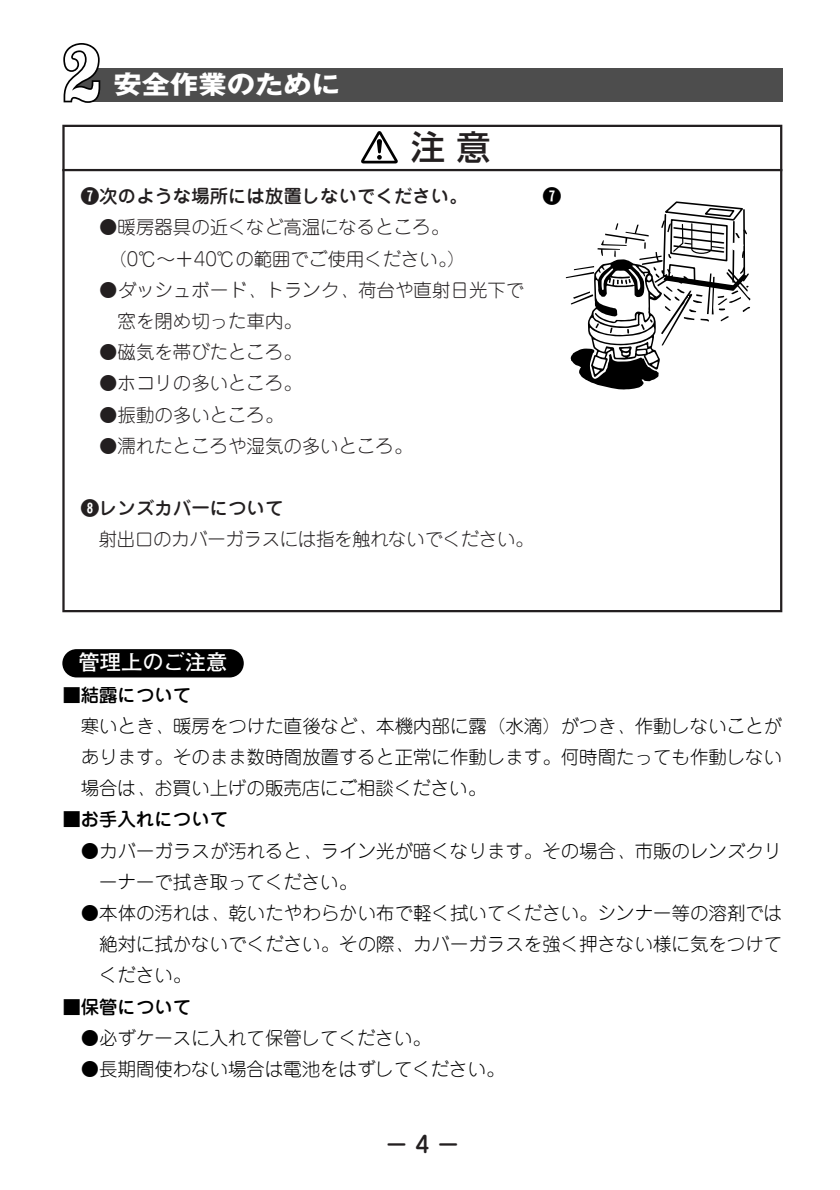
<style>
.page{position:relative;width:840px;height:1190px;background:#fff}
.page>*{position:absolute;margin:0;border:0;box-sizing:border-box;transform-origin:0 0}
.t1{font:500 34px "Shin Go";color:#231f20}
.t2{font:700 25.6px "Gothic MB101";color:#fff;scale:1.11 1}
.t3{font:500 22.6px "Jun 34";color:#231f20}
.t4{font:700 21.2px "Futo Go B101";color:#fff}
.t5{font:300 18.4px/31.2px "Jun 101";color:#000;text-align:justify}
.t6{font:300 18.4px/31.2px "Jun 101";color:#231f20}
.t7{font:500 18.4px "Jun 34";color:#231f20}
.t8{font:500 18.4px "Jun 34";color:#000}
.t9{font:18.4px "Mdgin Hround";color:#000}
.s1{font-family:"Mdgin Hround";font-weight:400}
</style>
<div class="page">
<div style="left:62px;top:125px;width:720px;height:487px;border:2px solid #231f20"></div>
<hr style="left:62px;top:169px;width:720px;height:2px;background:#231f20">
<svg style="left:361px;top:131px;width:37px;height:32px"></svg>
<svg style="left:566px;top:201px;width:184px;height:189px"></svg>
<div style="left:88px;top:68px;width:694px;height:34px;background:#4d4d4d"></div>
<svg style="left:63px;top:43px;width:37px;height:60px"></svg>
<div style="left:62px;top:649px;width:182px;height:28px;background:#000;border-radius:14px"></div>
<h2 class="t2" style="left:113px;top:75px;width:206px">安全作業のために</h2>
<h1 class="t1" style="left:411px;top:134px;width:81px">注意</h1>
<p class="t7" style="left:81px;top:189px;width:388px"><span class="s1">u</span>次のような場所には放置しないでください。</p>
<p class="t6" style="left:108px;top:214px;width:359px;text-indent:-9px">●暖房器具の近くなど高温になるところ。（0℃～＋40℃の範囲でご使用ください。）</p>
<p class="t6" style="left:118px;top:277px;width:408px;text-indent:-18px">●ダッシュボード、トランク、荷台や直射日光下で窓を閉め切った車内。</p>
<p class="t6" style="left:99px;top:339px;width:204px">●磁気を帯びたところ。</p>
<p class="t6" style="left:99px;top:370px;width:204px">●ホコリの多いところ。</p>
<p class="t6" style="left:99px;top:402px;width:186px">●振動の多いところ。</p>
<p class="t6" style="left:99px;top:433px;width:315px">●濡れたところや湿気の多いところ。</p>
<p class="t7" style="left:81px;top:501px;width:204px"><span class="s1">i</span>レンズカバーについて</p>
<p class="t6" style="left:99px;top:526px;width:436px">射出口のカバーガラスには指を触れないでください。</p>
<p class="t9" style="left:543px;top:187px;width:20px">u</p>
<p class="t4" style="left:79px;top:654px;width:150px">管理上のご注意</p>
<p class="t8" style="left:62px;top:688px;width:130px">■結露について</p>
<p class="t5" style="left:81px;top:713px;width:703px">寒いとき、暖房をつけた直後など、本機内部に露（水滴）がつき、作動しないことがあります。そのまま数時間放置すると正常に作動します。何時間たっても作動しない場合は、お買い上げの販売店にご相談ください。</p>
<p class="t8" style="left:62px;top:813px;width:167px">■お手入れについて</p>
<p class="t5" style="left:99px;top:838px;width:685px;text-indent:-18px">●カバーガラスが汚れると、ライン光が暗くなります。その場合、市販のレンズクリーナーで拭き取ってください。</p>
<p class="t5" style="left:99px;top:900px;width:685px;text-indent:-18px">●本体の汚れは、乾いたやわらかい布で軽く拭いてください。シンナー等の溶剤では絶対に拭かないでください。その際、カバーガラスを強く押さない様に気をつけてください。</p>
<p class="t8" style="left:62px;top:1000px;width:130px">■保管について</p>
<p class="t5" style="left:81px;top:1025px;width:352px">●必ずケースに入れて保管してください。</p>
<p class="t5" style="left:81px;top:1056px;width:425px">●長期間使わない場合は電池をはずしてください。</p>
<p class="t3" style="left:385px;top:1136px;width:76px">－ 4 －</p>
</div>
